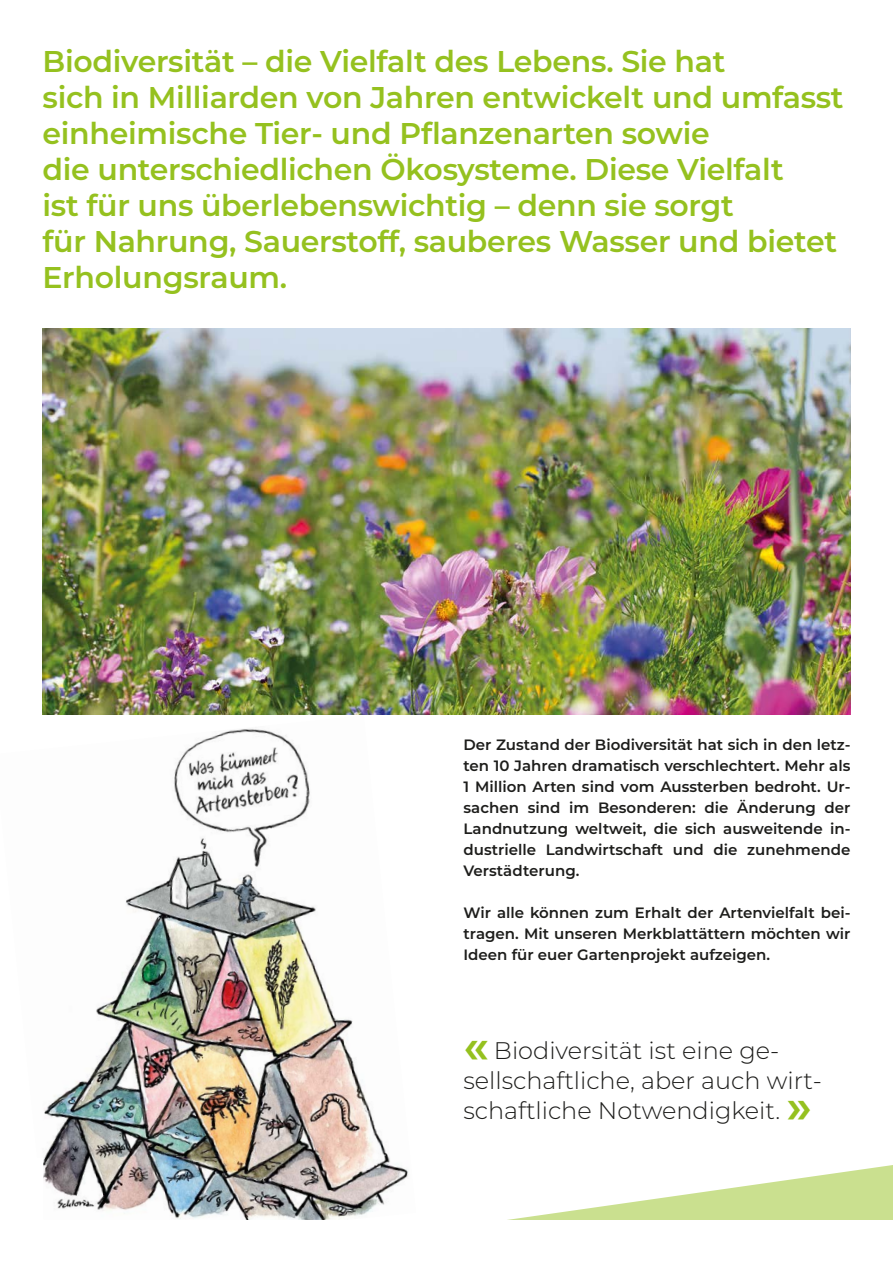
<style>
.page{position:relative;width:893px;height:1263px;background:#fff}
.page>*{position:absolute;margin:0;border:0;box-sizing:border-box;transform-origin:0 0}
.t1{font:600 30px/36px "Montserrat";letter-spacing:-.01em;color:#95c11f}
.t2{font:300 24px/30px "Montserrat";color:#1d1d1b}
.t3{font:600 15px/21px "Montserrat";color:#1d1d1b;text-align:justify}
.s1{font-weight:600;font-size:48px;color:#95c11f}
</style>
<div class="page">
<img style="left:96px;top:729px;width:258px;height:336px">
<img style="left:43px;top:329px;width:807px;height:385px">
<img style="left:43px;top:1065px;width:850px;height:155px">
<p class="t1" style="left:43px;top:42px;width:803px">Biodiversität – die Vielfalt des Lebens. Sie hat<br>sich in Milliarden von Jahren entwickelt und umfasst einheimische Tier- und Pflanzenarten sowie<br>die unterschiedlichen Ökosysteme. Diese Vielfalt<br>ist für uns überlebenswichtig – denn sie sorgt<br>für Nahrung, Sauerstoff, sauberes Wasser und bietet Erholungsraum.</p>
<p class="t3" style="left:463px;top:734px;width:388px">Der Zustand der Biodiversität hat sich in den letz&shy;ten 10 Jahren dramatisch verschlechtert. Mehr als 1 Million Arten sind vom Aussterben bedroht. Ur&shy;sachen sind im Besonderen: die Änderung der Landnutzung weltweit, die sich ausweitende in&shy;dustrielle Landwirtschaft und die zunehmende Verstädterung.</p>
<p class="t3" style="left:463px;top:902px;width:388px">Wir alle können zum Erhalt der Artenvielfalt bei&shy;tragen. Mit unseren Merkblattättern möchten wir Ideen für euer Gartenprojekt aufzeigen.</p>
<h2 class="t2" style="left:463px;top:1034px;width:360px"><span class="s1">«</span> Biodiversität ist eine ge&shy;sellschaftliche, aber auch wirt&shy;schaftliche Notwendigkeit. <span class="s1">»</span></h2>
</div>
